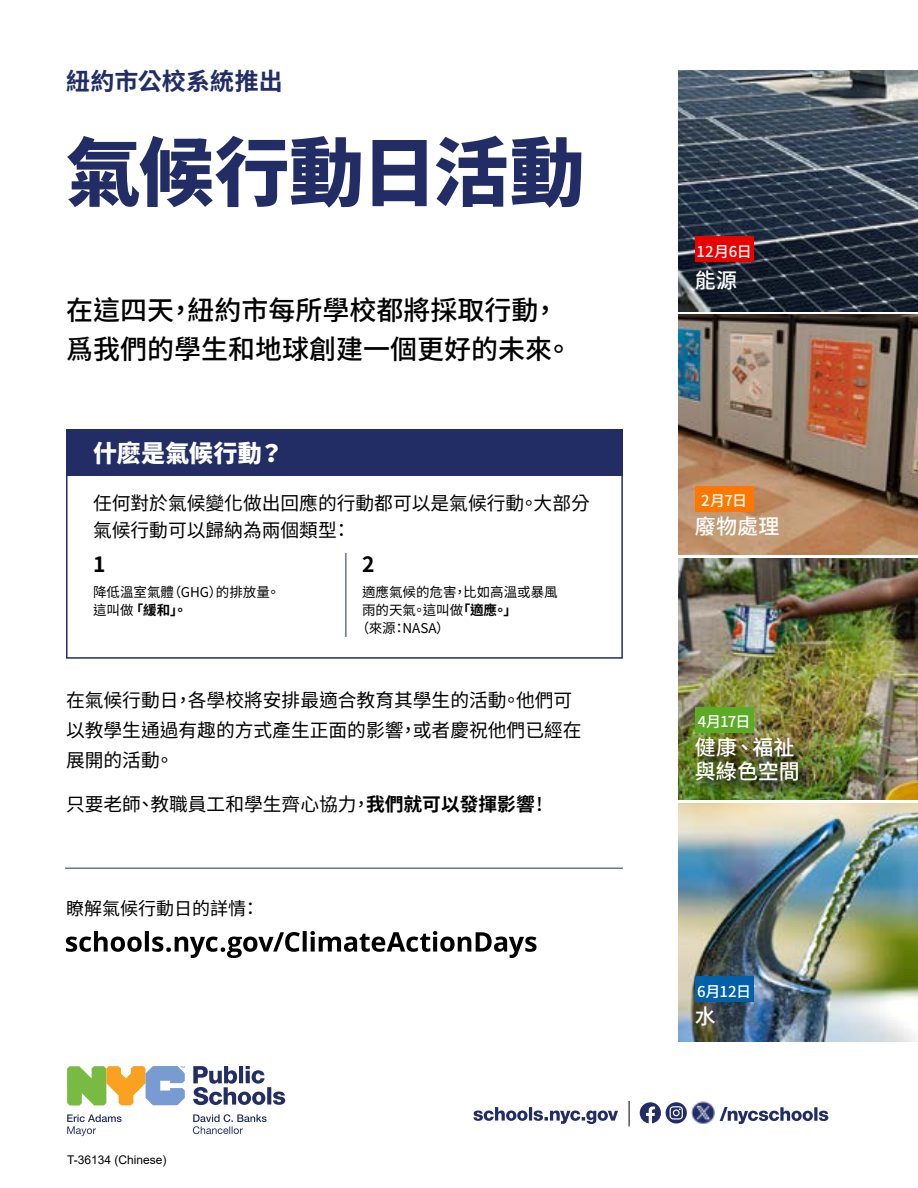
<style>
.page{position:relative;width:918px;height:1188px;background:#fff}
.page>*{position:absolute;margin:0;border:0;box-sizing:border-box;transform-origin:0 0}
.Pre-Header{font:900 75px "Noto Sans CJ Ktc";letter-spacing:-.02em;color:#222d65}
.Header_2{font:500 27px/39px "Noto Sans CJ Ktc";color:#000}
.Pre-Header-2{font:700 24px "Noto Sans CJ Ktc";color:#222d65}
.Header_3{font:900 24px "Noto Sans CJ Ktc";letter-spacing:.01em;color:#fff}
.Header_3-2{font:500 21px/24px "Noto Sans CJ Ktc";letter-spacing:.005em;color:#fff}
.List_header{font:700 21px "Noto Sans CJ Ktc";color:#000}
.Body{font:18.75px/30px "Noto Sans CJ Ktc";color:#000}
.Body-2{font:18px "Noto Sans CJ Ktc";color:#000}
.Header_3-3{font:500 15px "Noto Sans CJ Ktc";letter-spacing:-.03em;color:#fff}
.List_text{font:13.5px/18px "Noto Sans CJ Ktc";color:#000}
.t1{font:12px "Arial";color:#000}
.s1{font-weight:700}
</style>
<div class="page">
<div style="left:66px;top:429px;width:557px;height:230px;border:2px solid #222d65"></div>
<div style="left:66px;top:429px;width:557px;height:47px;background:#222d65"></div>
<svg style="left:629px;top:1101px;width:1px;height:25px"></svg>
<hr style="left:65px;top:868px;width:558px;height:1px;background:#242e63">
<hr style="left:346px;top:553px;width:1px;height:84px;background:#242e63">
<svg style="left:66px;top:931px;width:471px;height:27px"></svg>
<img style="left:678px;top:71px;width:240px;height:240px">
<div style="left:695px;top:237px;width:59px;height:25px;background:#eb0000"></div>
<img style="left:678px;top:314px;width:240px;height:241px">
<div style="left:695px;top:486px;width:59px;height:25px;background:#fe7800"></div>
<img style="left:678px;top:559px;width:240px;height:240px">
<div style="left:695px;top:707px;width:59px;height:26px;background:#5cab26"></div>
<div style="left:695px;top:737px;width:117px;height:59px;background:#000;opacity:.75"></div>
<img style="left:678px;top:804px;width:240px;height:238px">
<div style="left:695px;top:976px;width:59px;height:26px;background:#0061a8"></div>
<svg style="left:473px;top:1107px;width:145px;height:17px"></svg>
<svg style="left:640px;top:1102px;width:47px;height:21px"></svg>
<svg style="left:720px;top:1107px;width:108px;height:17px"></svg>
<img style="left:692px;top:1101px;width:22px;height:23px">
<svg style="left:67px;top:1066px;width:118px;height:40px"></svg>
<svg style="left:193px;top:1066px;width:72px;height:39px"></svg>
<svg style="left:267px;top:1087px;width:4px;height:17px"></svg>
<svg style="left:273px;top:1092px;width:12px;height:13px"></svg>
<svg style="left:67px;top:1114px;width:200px;height:22px"></svg>
<p class="Pre-Header-2" style="left:66px;top:68px;width:218px">紐約市公校系統推出</p>
<p class="Pre-Header" style="left:66px;top:130px;width:520px">氣候行動日活動</p>
<p class="Header_2" style="left:66px;top:291px;width:508px">在這四天，紐約市每所學校都將採取行動，爲我們的學生和地球創建一個更好的未來。</p>
<p class="Header_3" style="left:93px;top:440px;width:192px">什麽是氣候行動？</p>
<p class="Body" style="left:93px;top:490px;width:498px;line-height:27px">任何對於氣候變化做出回應的行動都可以是氣候行動。大部分氣候行動可以歸納為兩個類型：</p>
<p class="List_header" style="left:93px;top:552px;width:14px">1</p>
<p class="List_text" style="left:93px;top:583px;width:189px">降低溫室氣體（GHG）的排放量。這叫做 <span class="s1">「緩和」。</span></p>
<p class="List_header" style="left:362px;top:552px;width:14px">2</p>
<p class="List_text" style="left:362px;top:583px;width:197px">適應氣候的危害，比如高溫或暴風</p>
<p class="List_text" style="left:362px;top:601px;width:157px">雨的天氣。這叫做<span class="s1">「適應。」</span></p>
<p class="List_text" style="left:356px;top:619px;width:95px">（來源：NASA）</p>
<p class="Body" style="left:66px;top:686px;width:517px">在氣候行動日，各學校將安排最適合教育其學生的活動。他們可以教學生通過有趣的方式產生正面的影響，或者慶祝他們已經在展開的活動。</p>
<p class="Body" style="left:66px;top:789px;width:484px">只要老師、教職員工和學生齊心協力，<span class="s1">我們就可以發揮影響</span>！</p>
<p class="Body-2" style="left:66px;top:898px;width:195px">瞭解氣候行動日的詳情：</p>
<p class="t1" style="left:67px;top:1152px;width:101px">T-36134 (Chinese)</p>
<p class="Header_3-3" style="left:697px;top:243px;width:57px">12月6日</p>
<p class="Header_3-2" style="left:695px;top:269px;width:44px">能源</p>
<p class="Header_3-3" style="left:701px;top:492px;width:48px">2月7日</p>
<p class="Header_3-2" style="left:695px;top:515px;width:86px">廢物處理</p>
<p class="Header_3-3" style="left:698px;top:713px;width:54px">4月17日</p>
<p class="Header_3-2" style="left:695px;top:736px;width:106px">健康、福祉與綠色空間</p>
<p class="Header_3-3" style="left:697px;top:983px;width:55px">6月12日</p>
<p class="Header_3-2" style="left:695px;top:1005px;width:22px">水</p>
</div>
